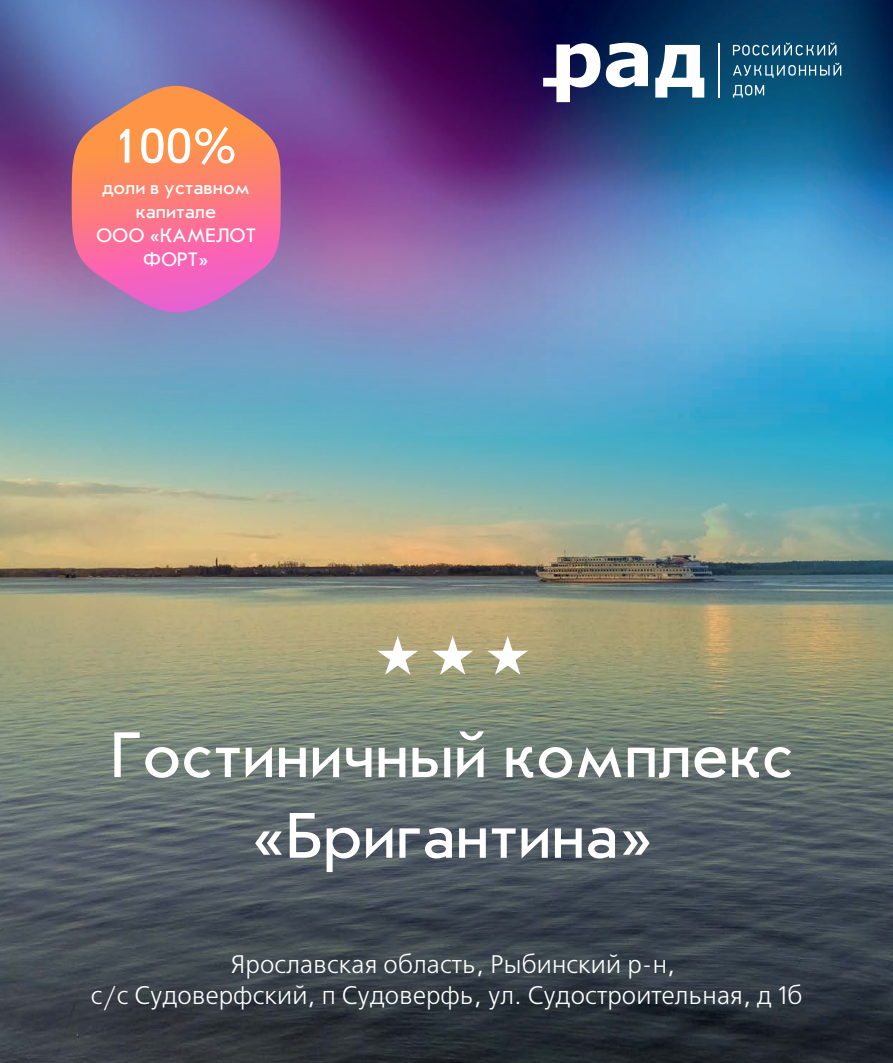
<style>
.page{position:relative;width:893px;height:1063px;background:#fff}
.page>*{position:absolute;margin:0;border:0;box-sizing:border-box;transform-origin:0 0}
.t1{font:67.2px/80.7px "Journal Sans C";color:#fff;text-align:center}
.t2{font:50.7px "Journal Sans C";color:#fff}
.text_basic{font:25.35px/30.5px "Free Set C";letter-spacing:.005em;color:#fff;text-align:center}
.t3{font:20.25px/24px "Journal Sans C";color:#fff;text-align:center}
</style>
<div class="page">
<img style="left:0;top:0;width:893px;height:1063px">
<svg style="left:733px;top:43px;width:103px;height:12px"></svg>
<svg style="left:733px;top:63px;width:108px;height:15px;background:#3b7390"></svg>
<svg style="left:733px;top:85px;width:31px;height:13px"></svg>
<svg style="left:543px;top:43px;width:57px;height:59px"></svg>
<svg style="left:606px;top:43px;width:42px;height:44px"></svg>
<svg style="left:655px;top:45px;width:49px;height:53px"></svg>
<hr style="left:718px;top:43px;width:1px;height:55px;background:#fff">
<svg style="left:72px;top:86px;width:213px;height:243px;background:#d97b8c"></svg>
<svg style="left:377px;top:636px;width:41px;height:39px"></svg>
<svg style="left:432px;top:636px;width:41px;height:39px"></svg>
<svg style="left:487px;top:636px;width:41px;height:39px"></svg>
<p class="t2" style="left:112px;top:120px;width:126px">100%</p>
<p class="t3" style="left:96px;top:176px;width:162px">доли в уставном капитале<br>ООО «КАМЕЛОТ<br>ФОРТ»</p>
<p class="t1" style="left:111px;top:716px;width:685px">Гостиничный комплекс «Бригантина»</p>
<p class="text_basic" style="left:91px;top:951px;width:713px">Ярославская область, Рыбинский р-н,<br>с/с Судоверфский, п Судоверфь, ул. Судостроительная, д 1б</p>
</div>
